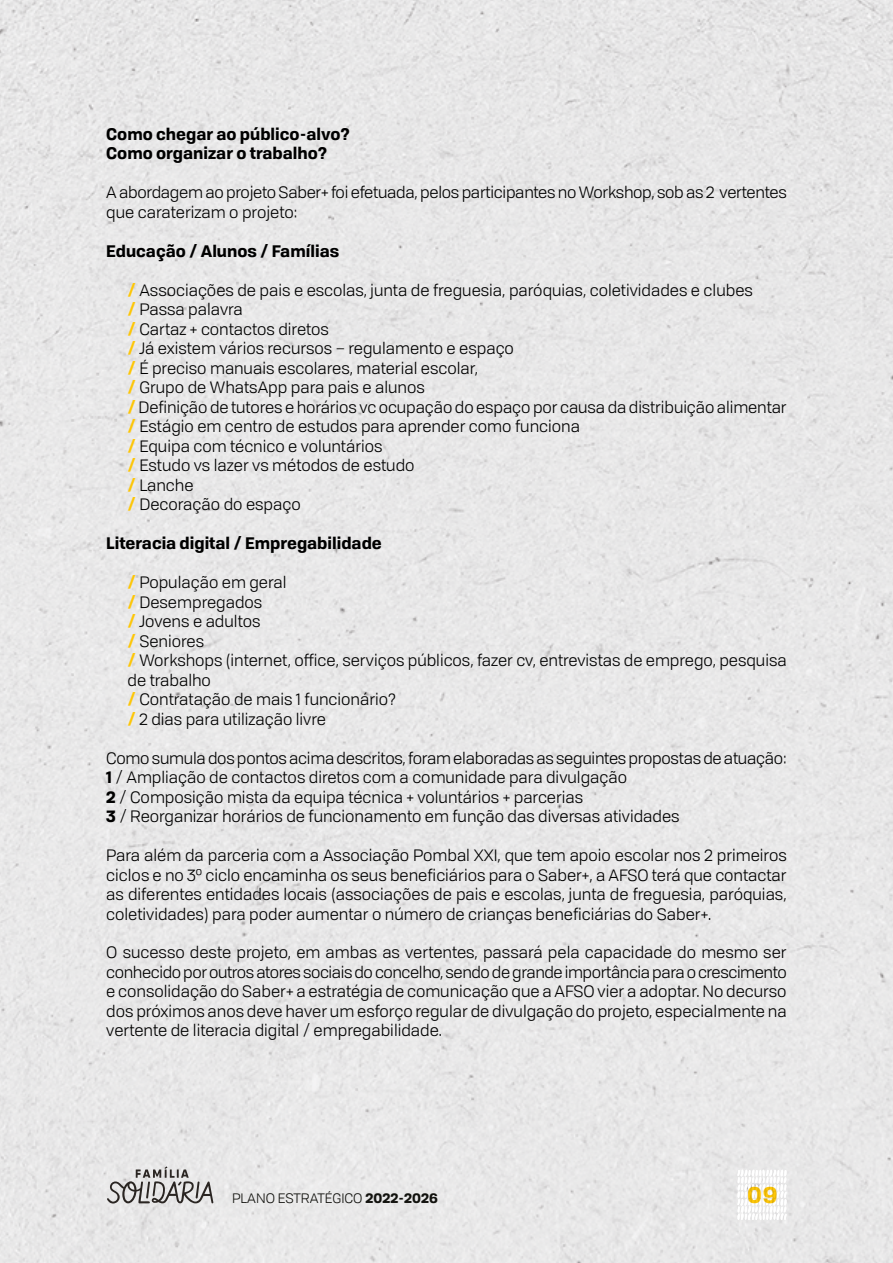
<style>
.page{position:relative;width:893px;height:1263px;background:#e8e7e8}
.page>*{position:absolute;margin:0;border:0;box-sizing:border-box;transform-origin:0 0}
.t1{font:700 22.5px "Tofino Pro Personal";color:#fdc608}
.t2{font:16.2px/19.5px "Tofino Pro Personal";color:#000}
.t3{font:700 16.2px/19.5px "Tofino Pro Personal";color:#000}
.t4{font:13.5px "Tofino Pro Personal";color:#12120e}
.s1{font-weight:700;color:#fdc608}
.s2{font-weight:700}
</style>
<div class="page">
<svg style="left:737px;top:1169px;width:50px;height:51px"></svg>
<svg style="left:107px;top:1166px;width:106px;height:38px;background:#b9b7b7"></svg>
<p class="t3" style="left:106px;top:123px;width:245px">Como chegar ao público-alvo?<br>Como organizar o trabalho?</p>
<p class="t2" style="left:106px;top:182px;width:682px">A abordagem ao projeto Saber+ foi efetuada, pelos participantes no Workshop, sob as 2 vertentes que caraterizam o projeto:</p>
<p class="t3" style="left:106px;top:240px;width:234px">Educação / Alunos / Famílias</p>
<p class="t2" style="left:128px;top:279px;width:661px"><span class="s1">/</span> Associações de pais e escolas, junta de freguesia, paróquias, coletividades e clubes<br><span class="s1">/</span> Passa palavra<br><span class="s1">/</span> Cartaz + contactos diretos<br><span class="s1">/</span> Já existem vários recursos – regulamento e espaço<br><span class="s1">/</span> É preciso manuais escolares, material escolar,<br><span class="s1">/</span> Grupo de WhatsApp para pais e alunos<br><span class="s1">/</span> Definição de tutores e horários vc ocupação do espaço por causa da distribuição alimentar <span class="s1">/</span> Estágio em centro de estudos para aprender como funciona<br><span class="s1">/</span> Equipa com técnico e voluntários<br><span class="s1">/</span> Estudo vs lazer vs métodos de estudo<br><span class="s1">/</span> Lanche<br><span class="s1">/</span> Decoração do espaço</p>
<p class="t3" style="left:106px;top:532px;width:277px">Literacia digital / Empregabilidade</p>
<p class="t2" style="left:128px;top:571px;width:661px"><span class="s1">/</span> População em geral<br><span class="s1">/</span> Desempregados<br><span class="s1">/</span> Jovens e adultos<br><span class="s1">/</span> Seniores<br><span class="s1">/</span> Workshops (internet, office, serviços públicos, fazer cv, entrevistas de emprego, pesquisa de trabalho<br><span class="s1">/</span> Contratação de mais 1 funcionário?<br><span class="s1">/</span> 2 dias para utilização livre</p>
<p class="t2" style="left:106px;top:747px;width:682px">Como sumula dos pontos acima descritos, foram elaboradas as seguintes propostas de atuação:<br><span class="s2">1</span> / Ampliação de contactos diretos com a comunidade para divulgação<br><span class="s2">2</span> / Composição mista da equipa técnica + voluntários + parcerias<br><span class="s2">3</span> / Reorganizar horários de funcionamento em função das diversas atividades</p>
<p class="t2" style="left:106px;top:844px;width:682px;text-align:justify">Para além da parceria com a Associação Pombal XXI, que tem apoio escolar nos 2 primeiros ciclos e no 3º ciclo encaminha os seus beneficiários para o Saber+, a AFSO terá que contactar as diferentes entidades locais (associações de pais e escolas, junta de freguesia, paróquias, coletividades) para poder aumentar o número de crianças beneficiárias do Saber+.</p>
<p class="t2" style="left:106px;top:942px;width:682px;text-align:justify">O sucesso deste projeto, em ambas as vertentes, passará pela capacidade do mesmo ser conhecido por outros atores sociais do concelho, sendo de grande importância para o crescimento e consolidação do Saber+ a estratégia de comunicação que a AFSO vier a adoptar. No decurso dos próximos anos deve haver um esforço regular de divulgação do projeto, especialmente na vertente de literacia digital / empregabilidade.</p>
<p class="t4" style="left:232px;top:1189px;width:208px">PLANO ESTRATÉGICO <span class="s2">2022-2026</span></p>
<h1 class="t1" style="left:748px;top:1176px;width:31px">09</h1>
</div>
